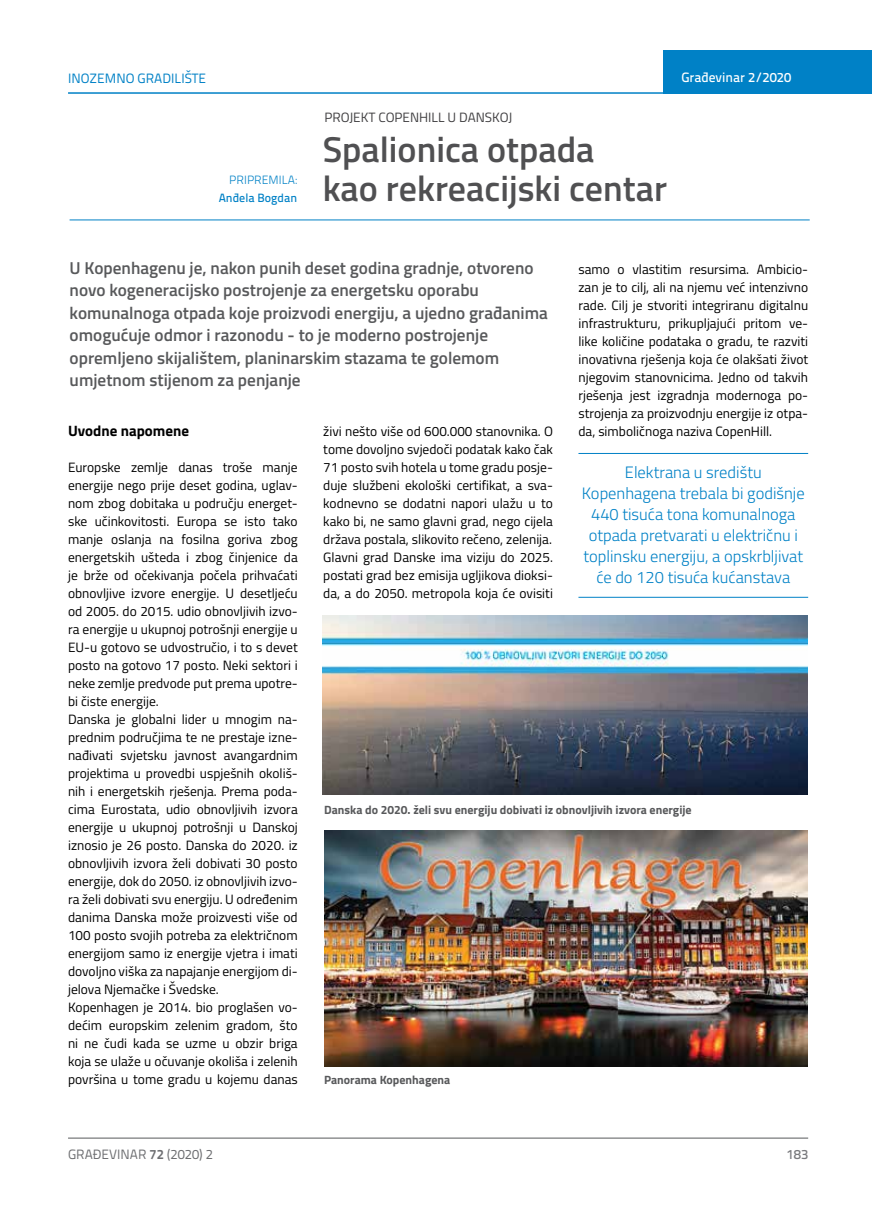
<style>
.page{position:relative;width:872px;height:1212px;background:#fff}
.page>*{position:absolute;margin:0;border:0;box-sizing:border-box;transform-origin:0 0}
.t1{font:600 36px/39px "Titillium";color:#505052}
.t2{font:600 17.25px/22.5px "Titillium";color:#58595b}
.t3{font:300 16.5px/21px "Titillium";color:#0081c6;text-align:center}
.t4{font:700 15px "Titillium";color:#000}
.t5{font:13.5px/18px "Titillium";color:#000;text-align:justify}
.t6{font:13.5px "Titillium";color:#414042}
.t7{font:13.5px "Titillium Text 22 L";color:#6d6e71}
.t8{font:13.5px "Titillium Text 22 L";color:#0081c6}
.t9{font:500 13.5px "Titillium Text 22 L";color:#fff}
.t10{font:500 13.5px "Titillium Text 22 L";color:#797a7d}
.t11{font:700 12px "Titillium";color:#58595b}
.t12{font:500 12px "Titillium Text 22 L";color:#0081c6}
.t13{font:300 12px "Titillium Text 22 L";color:#0081c6}
.s1{font-weight:700}
</style>
<div class="page">
<div style="left:663px;top:50px;width:209px;height:44px;background:#0081c6"></div>
<hr style="left:68px;top:92px;width:804px;height:2px;background:#0081c6">
<hr style="left:68px;top:1138px;width:740px;height:1px;background:#58595b">
<hr style="left:70px;top:220px;width:739px;height:1px;background:#0081c6">
<hr style="left:578px;top:453px;width:230px;height:1px;background:#0081c6">
<hr style="left:578px;top:597px;width:230px;height:1px;background:#0081c6">
<img style="left:323px;top:616px;width:484px;height:179px">
<img style="left:324px;top:830px;width:483px;height:236px">
<p class="t8" style="left:68px;top:68px;width:140px">INOZEMNO GRADILIŠTE</p>
<p class="t9" style="left:681px;top:67px;width:111px">Građevinar 2/2020</p>
<p class="t13" style="left:229px;top:171px;width:69px">PRIPREMILA:</p>
<p class="t12" style="left:219px;top:188px;width:80px">Anđela Bogdan</p>
<p class="t6" style="left:324px;top:107px;width:189px">PROJEKT COPENHILL U DANSKOJ</p>
<h1 class="t1" style="left:323px;top:128px;width:346px">Spalionica otpada<br>kao rekreacijski centar</h1>
<p class="t2" style="left:70px;top:256px;width:480px">U Kopenhagenu je, nakon punih deset godina gradnje, otvoreno novo kogeneracijsko postrojenje za energetsku oporabu komunalnoga otpada koje proizvodi energiju, a ujedno građanima omogućuje odmor i razonodu - to je moderno postrojenje opremljeno skijalištem, planinarskim stazama te golemom umjetnom stijenom za penjanje</p>
<p class="t5" style="left:578px;top:259px;width:231px">samo o vlastitim resursima. Ambicio&shy;zan je to cilj, ali na njemu već intenzivno rade. Cilj je stvoriti integriranu digitalnu infrastrukturu, prikupljajući pritom ve&shy;like količine podataka o gradu, te razviti inovativna rješenja koja će olakšati život njegovim stanovnicima. Jedno od takvih rješenja jest izgradnja modernoga po&shy;strojenja za proizvodnju energije iz otpa&shy;da, simboličnoga naziva CopenHill.</p>
<p class="t3" style="left:582px;top:461px;width:224px">Elektrana u središtu<br>Kopenhagena trebala bi godišnje<br>440 tisuća tona komunalnoga otpada pretvarati u električnu i toplinsku energiju, a opskrbljivat će do 120 tisuća kućanstava</p>
<p class="t4" style="left:68px;top:419px;width:122px">Uvodne napomene</p>
<p class="t5" style="left:68px;top:457px;width:231px;text-align:left">Europske zemlje danas troše manje energije nego prije deset godina, uglav&shy;nom zbog dobitaka u području energet&shy;ske učinkovitosti. Europa se isto tako manje oslanja na fosilna goriva zbog energetskih ušteda i zbog činjenice da je brže od očekivanja počela prihvaćati obnovljive izvore energije. U desetljeću od 2005. do 2015. udio obnovljivih izvo&shy;ra energije u ukupnoj potrošnji energije u EU-u gotovo se udvostručio, i to s devet posto na gotovo 17 posto. Neki sektori i neke zemlje predvode put prema upotre&shy;bi čiste energije.<br>Danska je globalni lider u mnogim na&shy;prednim područjima te ne prestaje izne&shy;nađivati svjetsku javnost avangardnim projektima u provedbi uspješnih okoliš&shy;nih i energetskih rješenja. Prema poda&shy;cima Eurostata, udio obnovljivih izvora energije u ukupnoj potrošnji u Danskoj iznosio je 26 posto. Danska do 2020. iz obnovljivih izvora želi dobivati 30 posto energije, dok do 2050. iz obnovljivih izvo&shy;ra želi dobivati svu energiju. U određenim danima Danska može proizvesti više od 100 posto svojih potreba za električnom energijom samo iz energije vjetra i imati dovoljno viška za napajanje energijom di&shy;jelova Njemačke i Švedske.<br>Kopenhagen je 2014. bio proglašen vo&shy;dećim europskim zelenim gradom, što ni ne čudi kada se uzme u obzir briga koja se ulaže u očuvanje okoliša i zelenih površina u tome gradu u kojemu danas</p>
<p class="t5" style="left:323px;top:421px;width:231px">živi nešto više od 600.000 stanovnika. O tome dovoljno svjedoči podatak kako čak 71 posto svih hotela u tome gradu posje&shy;duje službeni ekološki certifikat, a sva&shy;kodnevno se dodatni napori ulažu u to kako bi, ne samo glavni grad, nego cijela država postala, slikovito rečeno, zelenija.<br>Glavni grad Danske ima viziju do 2025. postati grad bez emisija ugljikova dioksi&shy;da, a do 2050. metropola koja će ovisiti</p>
<p class="t11" style="left:324px;top:801px;width:369px">Danska do 2020. želi svu energiju dobivati iz obnovljivih izvora energije</p>
<p class="t11" style="left:324px;top:1071px;width:128px">Panorama Kopenhagena</p>
<p class="t7" style="left:68px;top:1144px;width:146px">GRAĐEVINAR <span class="s1">72</span> (2020) 2</p>
<p class="t10" style="left:786px;top:1144px;width:23px">183</p>
</div>
